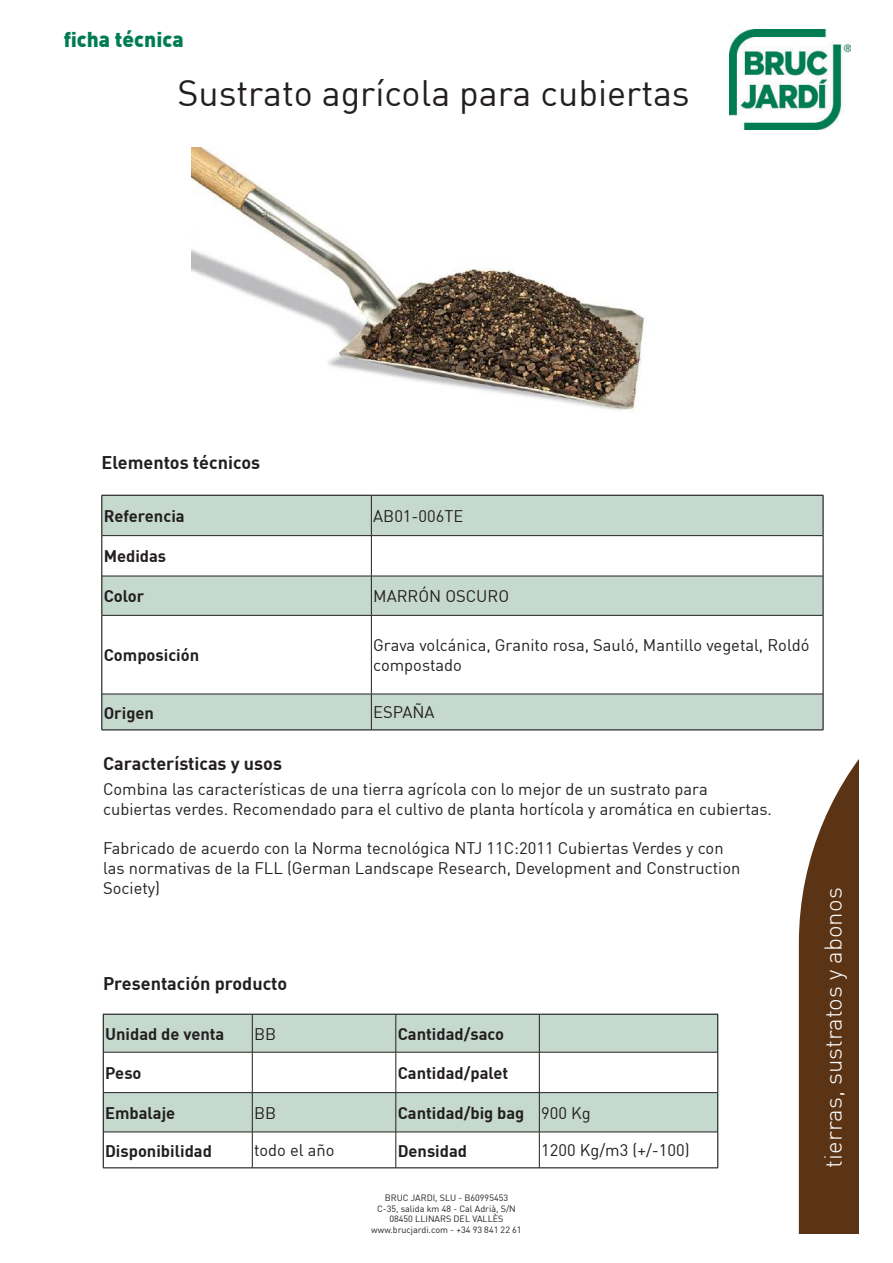
<style>
.page{position:relative;width:893px;height:1263px;background:#fff}
.page>*{position:absolute;margin:0;border:0;box-sizing:border-box;transform-origin:0 0}
.t1{font:36px "DIN";color:#231f20}
.t2{font:300 24px "DIN";color:#fff}
.t3{font:900 21px "DIN";color:#007c53}
.t4{font:700 18px "DIN";color:#231f20}
.t5{font:16.5px/19.8px "DIN";color:#231f20}
.t6{font:700 16.5px "DIN";color:#231f20}
.t7{font:9px/10.8px "DIN";color:#231f20;text-align:center}
.s1{font-weight:400}
</style>
<div class="page">
<svg style="left:799px;top:760px;width:59px;height:473px;background:#6f4d31"></svg>
<img style="left:729px;top:30px;width:121px;height:100px">
<img style="left:192px;top:147px;width:453px;height:264px">
<svg style="left:103px;top:496px;width:720px;height:234px"></svg>
<hr style="left:102px;top:495px;width:269px;height:1px;background:#000">
<hr style="left:102px;top:495px;width:1px;height:41px;background:#000">
<hr style="left:371px;top:495px;width:452px;height:1px;background:#000">
<hr style="left:823px;top:495px;width:1px;height:41px;background:#000">
<hr style="left:102px;top:536px;width:1px;height:40px;background:#000">
<hr style="left:823px;top:536px;width:1px;height:40px;background:#000">
<hr style="left:102px;top:576px;width:1px;height:39px;background:#000">
<hr style="left:823px;top:576px;width:1px;height:39px;background:#000">
<hr style="left:102px;top:615px;width:1px;height:79px;background:#000">
<hr style="left:823px;top:615px;width:1px;height:79px;background:#000">
<hr style="left:102px;top:694px;width:1px;height:36px;background:#000">
<hr style="left:823px;top:694px;width:1px;height:36px;background:#000">
<hr style="left:102px;top:730px;width:269px;height:1px;background:#000">
<hr style="left:371px;top:730px;width:452px;height:1px;background:#000">
<hr style="left:371px;top:495px;width:1px;height:40px;background:#231f20">
<hr style="left:102px;top:535px;width:269px;height:1px;background:#231f20">
<hr style="left:371px;top:535px;width:452px;height:1px;background:#231f20">
<hr style="left:371px;top:536px;width:1px;height:40px;background:#231f20">
<hr style="left:102px;top:576px;width:269px;height:1px;background:#231f20">
<hr style="left:371px;top:576px;width:452px;height:1px;background:#231f20">
<hr style="left:371px;top:576px;width:1px;height:39px;background:#231f20">
<hr style="left:102px;top:615px;width:269px;height:1px;background:#231f20">
<hr style="left:371px;top:615px;width:452px;height:1px;background:#231f20">
<hr style="left:371px;top:616px;width:1px;height:78px;background:#231f20">
<hr style="left:102px;top:694px;width:269px;height:1px;background:#231f20">
<hr style="left:371px;top:694px;width:452px;height:1px;background:#231f20">
<hr style="left:371px;top:694px;width:1px;height:36px;background:#231f20">
<svg style="left:104px;top:1015px;width:613px;height:117px;fill:#c6d9cf"></svg>
<hr style="left:103px;top:1014px;width:149px;height:1px;background:#000">
<hr style="left:103px;top:1014px;width:1px;height:38px;background:#000">
<hr style="left:252px;top:1014px;width:144px;height:1px;background:#000">
<hr style="left:396px;top:1014px;width:143px;height:1px;background:#000">
<hr style="left:539px;top:1014px;width:179px;height:1px;background:#000">
<hr style="left:717px;top:1014px;width:1px;height:38px;background:#000">
<hr style="left:103px;top:1052px;width:1px;height:40px;background:#000">
<hr style="left:717px;top:1052px;width:1px;height:40px;background:#000">
<hr style="left:103px;top:1092px;width:1px;height:40px;background:#000">
<hr style="left:717px;top:1092px;width:1px;height:40px;background:#000">
<hr style="left:103px;top:1132px;width:1px;height:35px;background:#000">
<hr style="left:717px;top:1132px;width:1px;height:35px;background:#000">
<hr style="left:103px;top:1167px;width:149px;height:1px;background:#000">
<hr style="left:252px;top:1167px;width:144px;height:1px;background:#000">
<hr style="left:396px;top:1167px;width:143px;height:1px;background:#000">
<hr style="left:539px;top:1167px;width:179px;height:1px;background:#000">
<hr style="left:252px;top:1014px;width:1px;height:38px;background:#231f20">
<hr style="left:396px;top:1014px;width:1px;height:38px;background:#231f20">
<hr style="left:539px;top:1014px;width:1px;height:38px;background:#231f20">
<hr style="left:103px;top:1052px;width:149px;height:1px;background:#231f20">
<hr style="left:252px;top:1052px;width:144px;height:1px;background:#231f20">
<hr style="left:252px;top:1052px;width:1px;height:40px;background:#231f20">
<hr style="left:396px;top:1052px;width:143px;height:1px;background:#231f20">
<hr style="left:396px;top:1052px;width:1px;height:40px;background:#231f20">
<hr style="left:539px;top:1052px;width:179px;height:1px;background:#231f20">
<hr style="left:539px;top:1052px;width:1px;height:40px;background:#231f20">
<hr style="left:103px;top:1092px;width:149px;height:1px;background:#231f20">
<hr style="left:252px;top:1092px;width:144px;height:1px;background:#231f20">
<hr style="left:252px;top:1093px;width:1px;height:39px;background:#231f20">
<hr style="left:396px;top:1092px;width:143px;height:1px;background:#231f20">
<hr style="left:396px;top:1093px;width:1px;height:39px;background:#231f20">
<hr style="left:539px;top:1092px;width:179px;height:1px;background:#231f20">
<hr style="left:539px;top:1093px;width:1px;height:39px;background:#231f20">
<hr style="left:103px;top:1132px;width:149px;height:1px;background:#231f20">
<hr style="left:252px;top:1132px;width:144px;height:1px;background:#231f20">
<hr style="left:252px;top:1132px;width:1px;height:35px;background:#231f20">
<hr style="left:396px;top:1132px;width:143px;height:1px;background:#231f20">
<hr style="left:396px;top:1132px;width:1px;height:35px;background:#231f20">
<hr style="left:539px;top:1132px;width:179px;height:1px;background:#231f20">
<hr style="left:539px;top:1132px;width:1px;height:35px;background:#231f20">
<p class="t3" style="left:64px;top:29px;width:121px">ficha técnica</p>
<h1 class="t1" style="left:177px;top:77px;width:514px">Sustrato agrícola para cubiertas</h1>
<p class="t4" style="left:102px;top:454px;width:160px">Elementos técnicos</p>
<p class="t6" style="left:104px;top:508px;width:83px">Referencia</p>
<p class="t5" style="left:373px;top:507px;width:92px">AB01-006TE</p>
<p class="t6" style="left:104px;top:548px;width:64px">Medidas</p>
<p class="t6" style="left:104px;top:588px;width:42px">Color</p>
<p class="t5" style="left:373px;top:587px;width:137px">MARRÓN OSCURO</p>
<p class="t6" style="left:104px;top:647px;width:97px">Composición</p>
<p class="t5" style="left:373px;top:636px;width:438px">Grava volcánica, Granito rosa, Sauló, Mantillo vegetal, Roldó compostado</p>
<p class="t6" style="left:104px;top:705px;width:52px">Origen</p>
<p class="t5" style="left:373px;top:704px;width:63px">ESPAÑA</p>
<p class="t4" style="left:103px;top:755px;width:181px">Características y usos</p>
<p class="t5" style="left:103px;top:780px;width:671px">Combina las características de una tierra agrícola con lo mejor de un sustrato para cubiertas verdes. Recomendado para el cultivo de planta hortícola y aromática en cubiertas.</p>
<p class="t5" style="left:103px;top:840px;width:639px">Fabricado de acuerdo con la Norma tecnológica NTJ 11C:2011 Cubiertas Verdes y con las normativas de la FLL (German Landscape Research, Development and Construction<br>Society)</p>
<p class="t4" style="left:103px;top:974px;width:186px">Presentación producto</p>
<p class="t6" style="left:105px;top:1026px;width:121px">Unidad de venta</p>
<p class="t5" style="left:254px;top:1025px;width:24px">BB</p>
<p class="t6" style="left:398px;top:1026px;width:108px">Cantidad/saco</p>
<p class="t6" style="left:105px;top:1065px;width:38px">Peso</p>
<p class="t6" style="left:398px;top:1065px;width:112px">Cantidad/palet</p>
<p class="t6" style="left:105px;top:1105px;width:72px">Embalaje</p>
<p class="t5" style="left:254px;top:1104px;width:24px">BB</p>
<p class="t6" style="left:398px;top:1105px;width:195px">Cantidad/big bag <span class="s1">900 Kg</span></p>
<p class="t6" style="left:105px;top:1142px;width:108px">Disponibilidad</p>
<p class="t5" style="left:254px;top:1141px;width:82px">todo el año</p>
<p class="t6" style="left:398px;top:1142px;width:71px">Densidad</p>
<p class="t5" style="left:541px;top:1141px;width:150px">1200 Kg/m3 (+/-100)</p>
<p class="t7" style="left:371px;top:1193px;width:152px">BRUC JARDI, SLU - B60995453<br>C-35, salida km 48 - Cal Adrià, S/N<br>08450 LLINARS DEL VALLÈS www.brucjardi.com - +34 93 841 22 61</p>
<h2 class="t2" style="left:822px;top:1167px;width:281px;rotate:-90deg">tierras, sustratos y abonos</h2>
</div>
